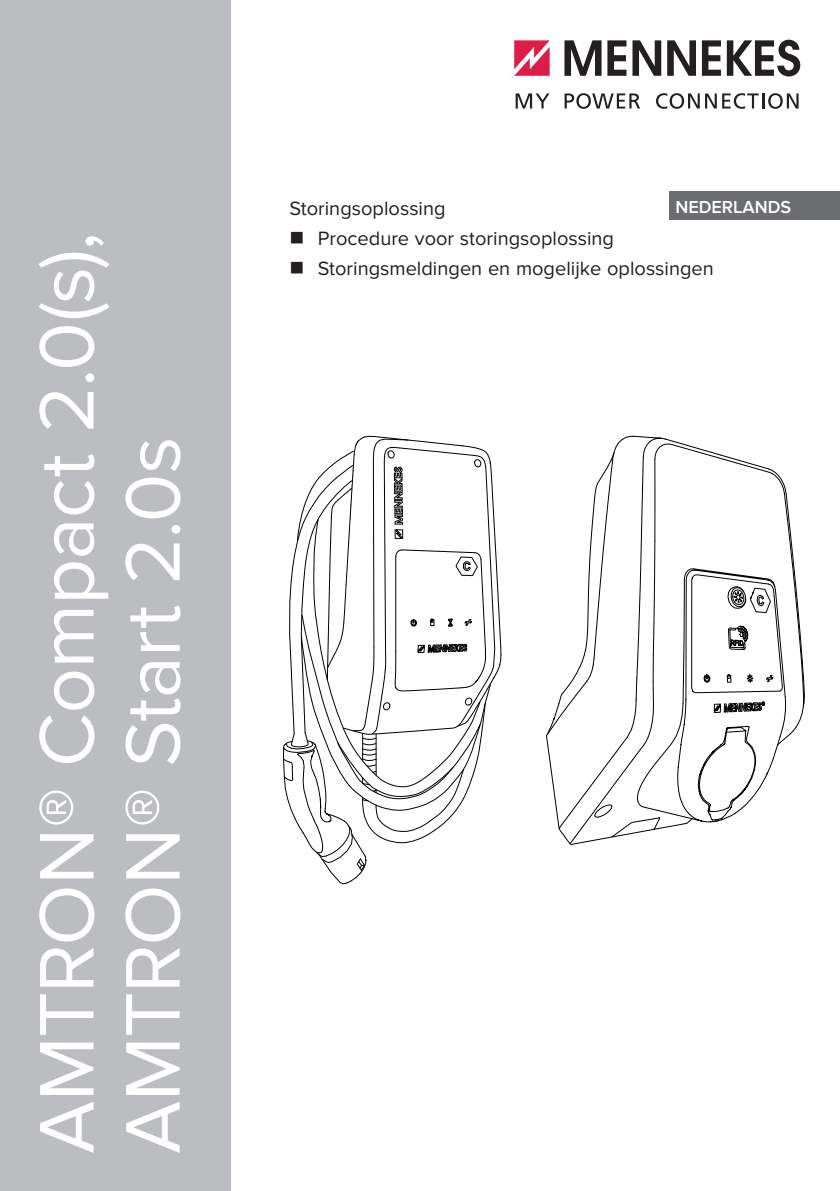
<style>
.page{position:relative;width:840px;height:1191px;background:#fff}
.page>*{position:absolute;margin:0;border:0;box-sizing:border-box;transform-origin:0 0}
.t1{font:80px/86px "Proxima Nova";letter-spacing:-.01em;color:#fff}
.t2{font:20px/30px "Proxima Nova";color:#231f20}
.t3{font:600 18px "Proxima Nova";color:#fff}
</style>
<div class="page">
<svg style="left:515px;top:93px;width:34px;height:15px"></svg>
<svg style="left:564px;top:93px;width:75px;height:16px"></svg>
<svg style="left:656px;top:93px;width:142px;height:16px"></svg>
<svg style="left:514px;top:40px;width:35px;height:36px"></svg>
<svg style="left:564px;top:40px;width:37px;height:36px"></svg>
<svg style="left:607px;top:40px;width:19px;height:36px"></svg>
<svg style="left:632px;top:40px;width:63px;height:36px"></svg>
<svg style="left:701px;top:40px;width:19px;height:36px"></svg>
<svg style="left:726px;top:40px;width:73px;height:36px"></svg>
<div style="left:0;top:0;width:230px;height:1191px;background:#bcbdc0"></div>
<div style="left:669px;top:191px;width:170px;height:28px;background:#6c6d70"></div>
<svg style="left:546px;top:435px;width:258px;height:410px"></svg>
<svg style="left:283px;top:436px;width:218px;height:448px"></svg>
<h1 class="t1" style="left:27px;top:1153px;width:923px;rotate:-90deg">AMTRON® Compact 2.0(s),<br>AMTRON® Start 2.0s</h1>
<p class="t3" style="left:675px;top:196px;width:117px">NEDERLANDS</p>
<p class="t2" style="left:317px;top:194px;width:397px;text-indent:-28px">Storingsoplossing<br>Procedure voor storingsoplossing<br>Storingsmeldingen en mogelijke oplossingen</p>
</div>
